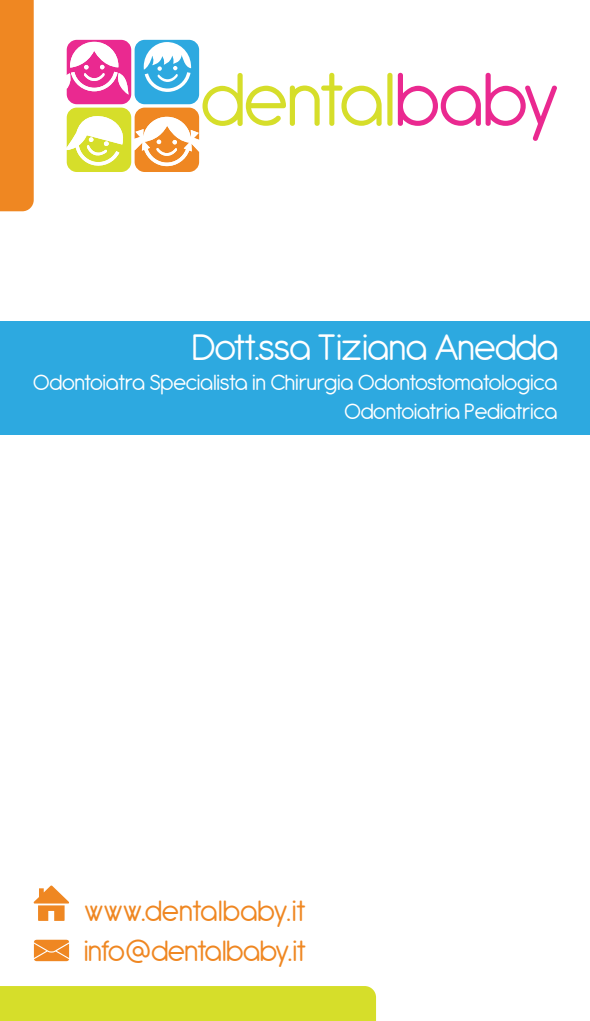
<style>
.page{position:relative;width:590px;height:1021px;background:#fff}
.page>*{position:absolute;margin:0;border:0;box-sizing:border-box;transform-origin:0 0}
.t1{font:40px "Antipasto";letter-spacing:-.04em;color:#fff}
.t2{font:32px/40px "Antipasto";letter-spacing:-.03em;color:#ef8722}
.t3{font:24px/28.8px "Antipasto";letter-spacing:-.03em;color:#fff;text-align:right}
</style>
<div class="page">
<div style="left:0;top:321px;width:590px;height:113px;background:#2da9e0"></div>
<svg style="left:34px;top:885px;width:35px;height:35px"></svg>
<svg style="left:34px;top:939px;width:35px;height:22px"></svg>
<svg style="left:67px;top:40px;width:314px;height:132px"></svg>
<svg style="left:387px;top:73px;width:5px;height:53px"></svg>
<svg style="left:398px;top:73px;width:159px;height:68px"></svg>
<div style="left:0;top:0;width:34px;height:211px;background:#ef8722"></div>
<div style="left:0;top:986px;width:376px;height:34px;background:#d6de2a"></div>
<h1 class="t1" style="left:192px;top:325px;width:368px">Dott.ssa Tiziana Anedda</h1>
<p class="t3" style="left:33px;top:368px;width:526px">Odontoiatra Specialista in Chirurgia Odontostomatologica<br>Odontoiatria Pediatrica</p>
<h2 class="t2" style="left:84px;top:891px;width:224px">www.dentalbaby.it info@dentalbaby.it</h2>
</div>
